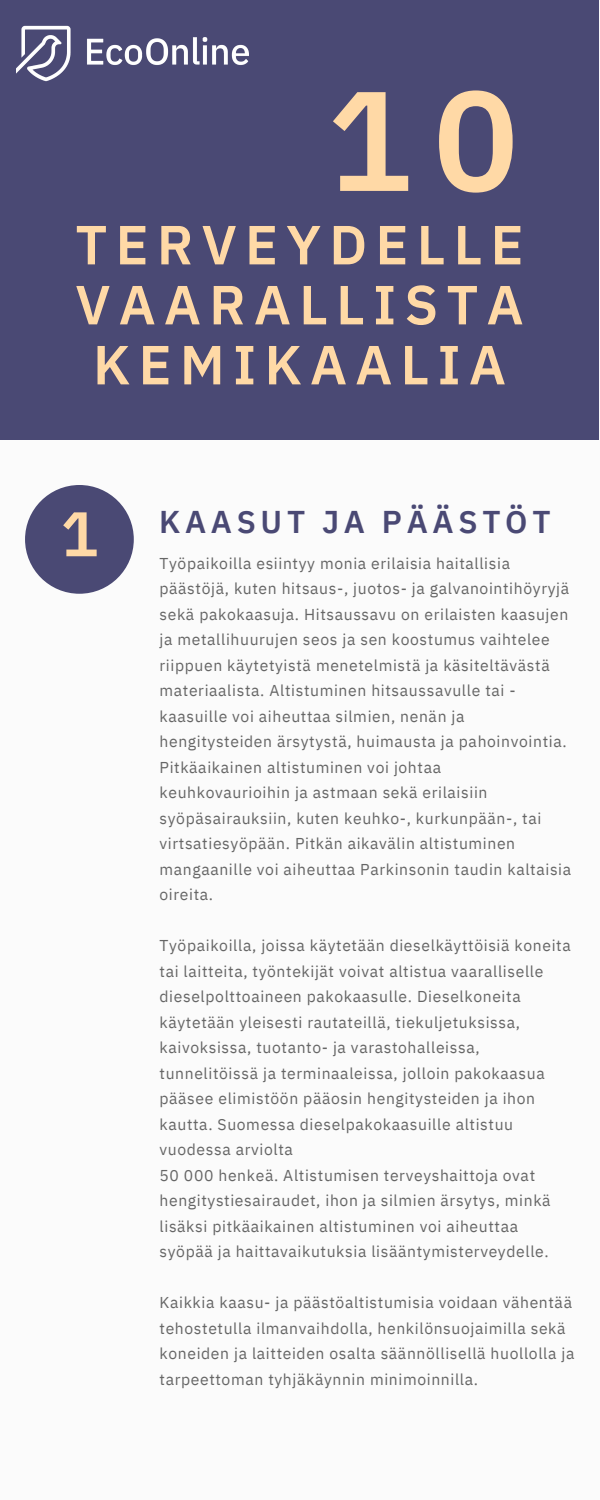
<style>
.page{position:relative;width:600px;height:1500px;background:#fbfbfb}
.page>*{position:absolute;margin:0;border:0;box-sizing:border-box;transform-origin:0 0}
.t1{font:600 141.5px "IBM Plex Sans";color:#ffd9a6}
.t2{font:600 62.9px "IBM Plex Sans";color:#ffd9a6}
.t3{font:600 55px/60px "IBM Plex Sans";letter-spacing:.15em;color:#ffd9a6;text-align:center}
.t4{font:600 31.4px "IBM Plex Sans";letter-spacing:.15em;color:#4a4974}
.t5{font:15.7px/25.5px "IBM Plex Sans";letter-spacing:.04em;color:#666}
</style>
<div class="page">
<div style="left:0;top:0;width:599px;height:440px;background:#4a4974"></div>
<div style="left:25px;top:485px;width:109px;height:109px;background:#4a4974;border-radius:50%"></div>
<img style="left:16px;top:25px;width:233px;height:57px">
<p class="t1" style="left:327px;top:46px;width:193px">10</p>
<p class="t3" style="left:75px;top:214px;width:450px">TERVEYDELLE<br>VAARALLISTA<br>KEMIKAALIA</p>
<p class="t2" style="left:61px;top:492px;width:39px">1</p>
<p class="t4" style="left:159px;top:500px;width:393px">KAASUT JA PÄÄSTÖT</p>
<p class="t5" style="left:160px;top:550px;width:413px">Työpaikoilla esiintyy monia erilaisia haitallisia päästöjä, kuten hitsaus-, juotos- ja galvanointihöyryjä sekä pakokaasuja. Hitsaussavu on erilaisten kaasujen ja metallihuurujen seos ja sen koostumus vaihtelee riippuen käytetyistä menetelmistä ja käsiteltävästä materiaalista. Altistuminen hitsaussavulle tai - kaasuille voi aiheuttaa silmien, nenän ja hengitysteiden ärsytystä, huimausta ja pahoinvointia.<br>Pitkäaikainen altistuminen voi johtaa keuhkovaurioihin ja astmaan sekä erilaisiin syöpäsairauksiin, kuten keuhko-, kurkunpään-, tai virtsatiesyöpään. Pitkän aikavälin altistuminen mangaanille voi aiheuttaa Parkinsonin taudin kaltaisia oireita.</p>
<p class="t5" style="left:160px;top:933px;width:413px">Työpaikoilla, joissa käytetään dieselkäyttöisiä koneita tai laitteita, työntekijät voivat altistua vaaralliselle dieselpolttoaineen pakokaasulle. Dieselkoneita käytetään yleisesti rautateillä, tiekuljetuksissa, kaivoksissa, tuotanto- ja varastohalleissa, tunnelitöissä ja terminaaleissa, jolloin pakokaasua pääsee elimistöön pääosin hengitysteiden ja ihon kautta. Suomessa dieselpakokaasuille altistuu vuodessa arviolta</p>
<p class="t5" style="left:160px;top:1162px;width:393px">50 000 henkeä. Altistumisen terveyshaittoja ovat hengitystiesairaudet, ihon ja silmien ärsytys, minkä lisäksi pitkäaikainen altistuminen voi aiheuttaa syöpää ja haittavaikutuksia lisääntymisterveydelle.</p>
<p class="t5" style="left:160px;top:1290px;width:416px">Kaikkia kaasu- ja päästöaltistumisia voidaan vähentää tehostetulla ilmanvaihdolla, henkilönsuojaimilla sekä koneiden ja laitteiden osalta säännöllisellä huollolla ja tarpeettoman tyhjäkäynnin minimoinnilla.</p>
</div>
